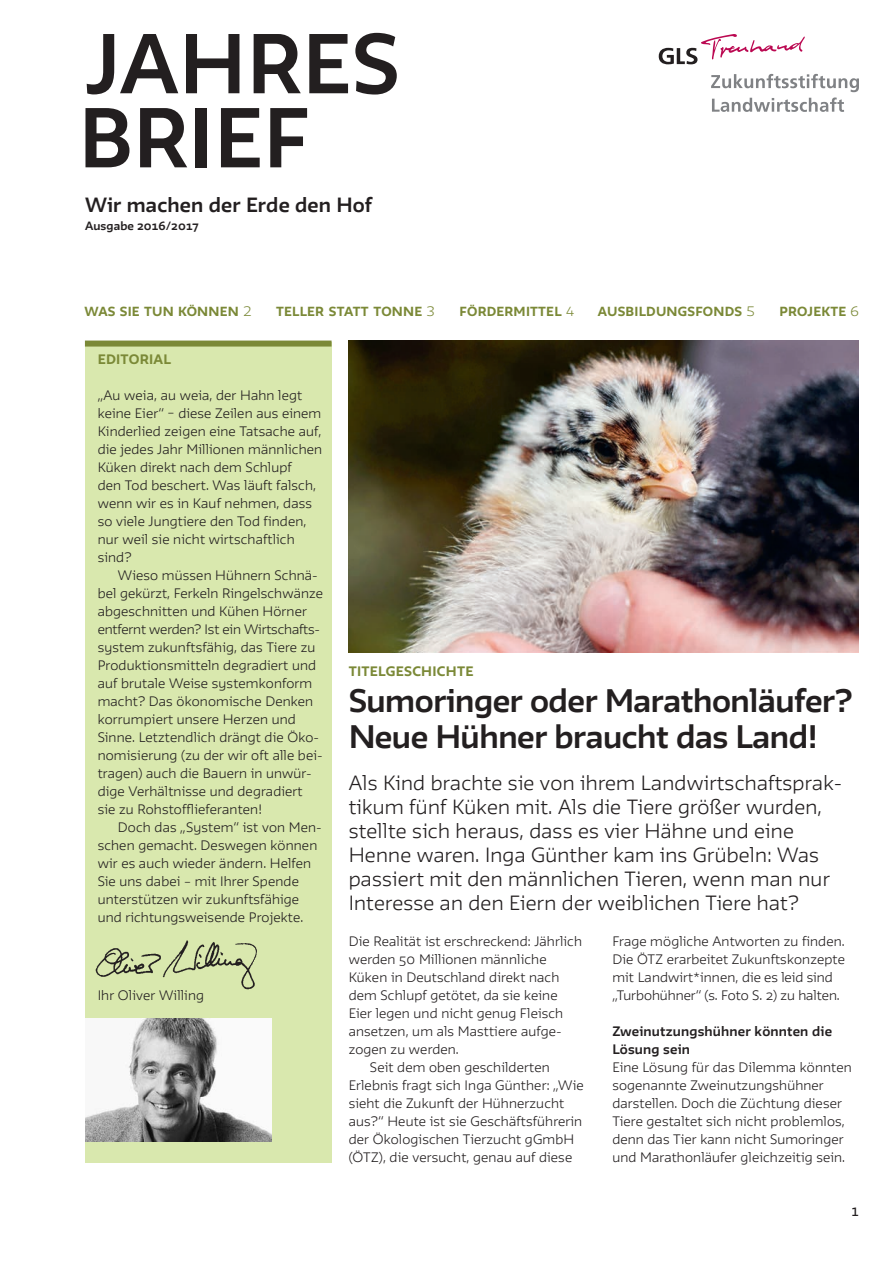
<style>
.page{position:relative;width:893px;height:1263px;background:#fff}
.page>*{position:absolute;margin:0;border:0;box-sizing:border-box;transform-origin:0 0}
.t1{font:700 74.1px/74.1px "GLS Irma";letter-spacing:.005em;color:#231f20}
.t2{font:700 28.5px/36px "GLS Irma";letter-spacing:-.015em;color:#231f20}
.t3{font:300 18px/24px "GLS Irma";letter-spacing:.015em;color:#231f20}
.t4{font:700 18px "GLS Irma";letter-spacing:.01em;color:#231f20}
.t5{font:300 12px/18px "GLS Irma";letter-spacing:.015em;color:#231f20}
.t6{font:700 12px/18px "GLS Irma";letter-spacing:.015em;color:#231f20}
.t7{font:800 12px "GLS Irma";letter-spacing:.02em;color:#7b8937}
.t8{font:800 11.55px "GLS Irma";letter-spacing:.02em;color:#7b8937}
.t9{font:700 10.5px "GLS Irma";letter-spacing:.01em;color:#231f20}
.t10{font:600 10.5px "GLS Irma";color:#231f20}
.s1{font-weight:300;font-size:12px}
.s2{font-weight:300}
</style>
<div class="page">
<div style="left:85px;top:342px;width:247px;height:820px;background:#d9e8ae"></div>
<svg style="left:659px;top:34px;width:146px;height:30px"></svg>
<svg style="left:711px;top:74px;width:148px;height:38px"></svg>
<img style="left:95px;top:940px;width:162px;height:50px">
<img style="left:349px;top:340px;width:510px;height:312px">
<div style="left:85px;top:341px;width:247px;height:6px;background:#7b8937"></div>
<img style="left:85px;top:1018px;width:187px;height:124px">
<h1 class="t1" style="left:79px;top:25px;width:323px">Jah res<br>Brief</h1>
<h3 class="t4" style="left:85px;top:192px;width:289px">Wir machen der Erde den Hof</h3>
<p class="t9" style="left:85px;top:218px;width:115px">Ausgabe 2016/2017</p>
<p class="t8" style="left:85px;top:304px;width:168px">WAS SIE TUN KÖNNEN <span class="s1">2</span></p>
<p class="t8" style="left:276px;top:304px;width:160px">TELLER STATT TONNE <span class="s1">3</span></p>
<p class="t8" style="left:460px;top:304px;width:116px">FÖRDERMITTEL <span class="s2">4</span></p>
<p class="t8" style="left:598px;top:304px;width:159px">AUSBILDUNGSFONDS <span class="s1">5</span></p>
<p class="t8" style="left:779px;top:304px;width:81px">PROJEKTE <span class="s1">6</span></p>
<p class="t7" style="left:98px;top:351px;width:75px">EDITORIAL</p>
<p class="t5" style="left:98px;top:386px;width:226px">„Au weia, au weia, der Hahn legt keine Eier“ – diese Zeilen aus einem<br>Kinderlied zeigen eine Tatsache auf, die jedes Jahr Millionen männlichen<br>Küken direkt nach dem Schlupf<br>den Tod beschert. Was läuft falsch, wenn wir es in Kauf nehmen, dass so viele Jungtiere den Tod finden, nur weil sie nicht wirtschaftlich sind?</p>
<p class="t5" style="left:98px;top:566px;width:227px;text-indent:20px">Wieso müssen Hühnern Schnä&shy;bel gekürzt, Ferkeln Ringelschwänze abgeschnitten und Kühen Hörner entfernt werden? Ist ein Wirtschafts&shy;system zukunftsfähig, das Tiere zu Produktionsmitteln degradiert und auf brutale Weise systemkonform macht? Das ökonomische Denken korrumpiert unsere Herzen und Sinne. Letztendlich drängt die Öko&shy;nomisierung (zu der wir oft alle bei&shy;tragen) auch die Bauern in unwür&shy;dige Verhältnisse und degradiert sie zu Rohstofflieferanten!</p>
<p class="t5" style="left:98px;top:818px;width:226px;text-indent:20px">Doch das „System“ ist von Men&shy;schen gemacht. Deswegen können wir es auch wieder ändern. Helfen<br>Sie uns dabei – mit Ihrer Spende unterstützen wir zukunftsfähige und richtungsweisende Projekte.</p>
<p class="t5" style="left:98px;top:986px;width:108px">Ihr Oliver Willing</p>
<p class="t7" style="left:349px;top:663px;width:126px">TITELGESCHICHTE</p>
<h2 class="t2" style="left:349px;top:682px;width:506px">Sumoringer oder Marathonläufer?<br>Neue Hühner braucht das Land!</h2>
<p class="t3" style="left:349px;top:770px;width:495px">Als Kind brachte sie von ihrem Landwirtschaftsprak&shy;tikum fünf Küken mit. Als die Tiere größer wurden, stellte sich heraus, dass es vier Hähne und eine Henne waren. Inga Günther kam ins Grübeln: Was passiert mit den männlichen Tieren, wenn man nur Interesse an den Eiern der weiblichen Tiere hat?</p>
<p class="t5" style="left:612px;top:932px;width:234px">Frage mögliche Antworten zu finden.<br>Die ÖTZ erarbeitet Zukunftskonzepte mit Landwirt*innen, die es leid sind „Turbohühner“ (s. Foto S. 2) zu halten.</p>
<p class="t6" style="left:612px;top:1022px;width:221px">Zweinutzungshühner könnten die<br>Lösung sein</p>
<p class="t5" style="left:612px;top:1058px;width:241px">Eine Lösung für das Dilemma könnten sogenannte Zweinutzungshühner darstellen. Doch die Züchtung dieser Tiere gestaltet sich nicht problemlos, denn das Tier kann nicht Sumoringer und Marathonläufer gleichzeitig sein.</p>
<p class="t5" style="left:349px;top:932px;width:235px">Die Realität ist erschreckend: Jährlich</p>
<p class="t5" style="left:349px;top:950px;width:199px">werden 50 Millionen männliche</p>
<p class="t5" style="left:349px;top:968px;width:212px">Küken in Deutschland direkt nach</p>
<p class="t5" style="left:349px;top:986px;width:210px">dem Schlupf getötet, da sie keine</p>
<p class="t5" style="left:349px;top:1004px;width:216px">Eier legen und nicht genug Fleisch</p>
<p class="t5" style="left:349px;top:1022px;width:215px">ansetzen, um als Masttiere aufge-</p>
<p class="t5" style="left:349px;top:1040px;width:112px">zogen zu werden.</p>
<p class="t5" style="left:370px;top:1058px;width:181px">Seit dem oben geschilderten</p>
<p class="t5" style="left:349px;top:1076px;width:236px">Erlebnis fragt sich Inga Günther: „Wie</p>
<p class="t5" style="left:349px;top:1094px;width:217px">sieht die Zukunft der Hühnerzucht</p>
<p class="t5" style="left:349px;top:1112px;width:235px">aus?“ Heute ist sie Geschäftsführerin</p>
<p class="t5" style="left:349px;top:1130px;width:227px">der Ökologischen Tierzucht gGmbH</p>
<p class="t5" style="left:349px;top:1148px;width:225px">(ÖTZ), die versucht, genau auf diese</p>
<p class="t10" style="left:852px;top:1205px;width:9px">1</p>
</div>
